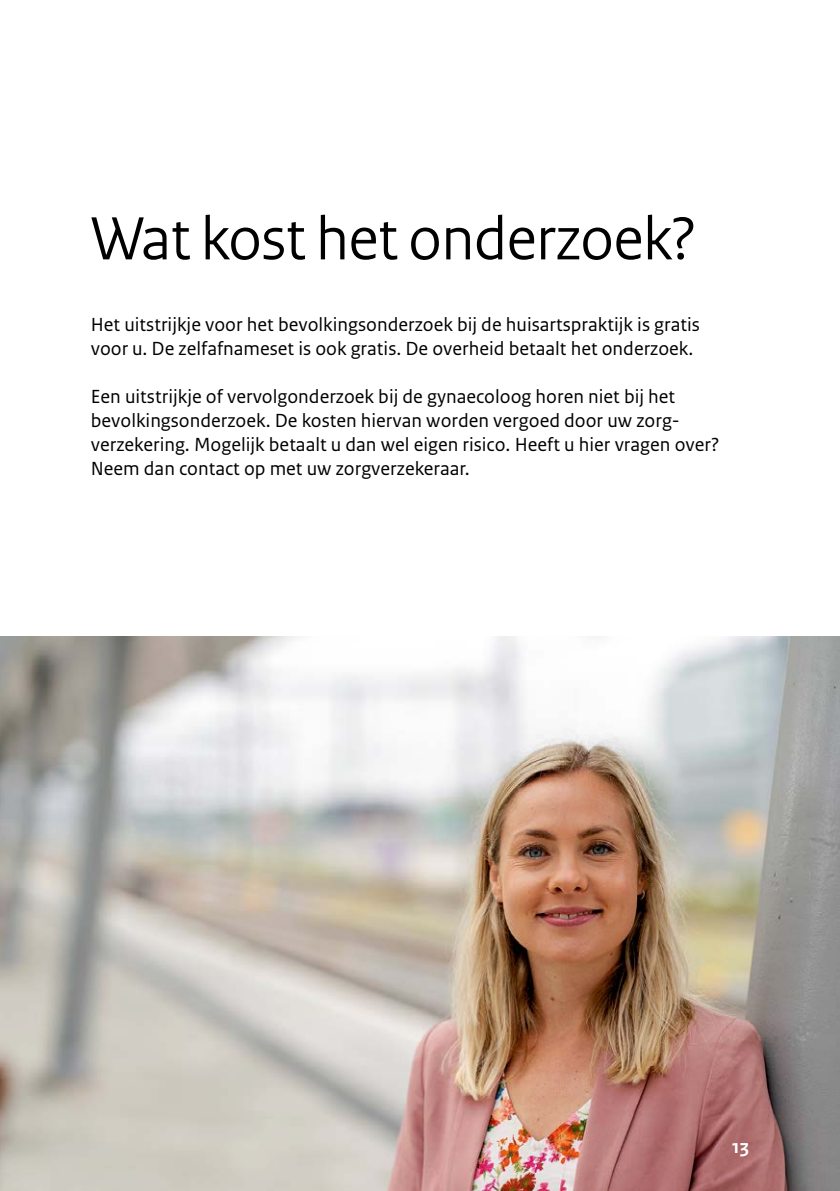
<style>
.page{position:relative;width:840px;height:1191px;background:#fff}
.page>*{position:absolute;margin:0;border:0;box-sizing:border-box;transform-origin:0 0}
.H2_Head_1{font:64px "Rijksoverheid Sans Heading";color:#000}
.Body{font:20px/24px "Rijksoverheid Sans Text";color:#000}
.t1{font:700 20px "Rijksoverheid Sans Text";color:#fff}
</style>
<div class="page">
<img style="left:0;top:636px;width:839px;height:555px">
<h2 class="H2_Head_1" style="left:91px;top:201px;width:606px">Wat kost het onderzoek?</h2>
<p class="Body" style="left:91px;top:313px;width:610px">Het uitstrijkje voor het bevolkingsonderzoek bij de huisartspraktijk is gratis voor u. De zelfafnameset is ook gratis. De overheid betaalt het onderzoek.</p>
<p class="Body" style="left:91px;top:385px;width:629px">Een uitstrijkje of vervolgonderzoek bij de gynaecoloog horen niet bij het bevolkingsonderzoek. De kosten hiervan worden vergoed door uw zorg&shy;verzekering. Mogelijk betaalt u dan wel eigen risico. Heeft u hier vragen over?<br>Neem dan contact op met uw zorgverzekeraar.</p>
<p class="t1" style="left:731px;top:1135px;width:18px">13</p>
</div>
